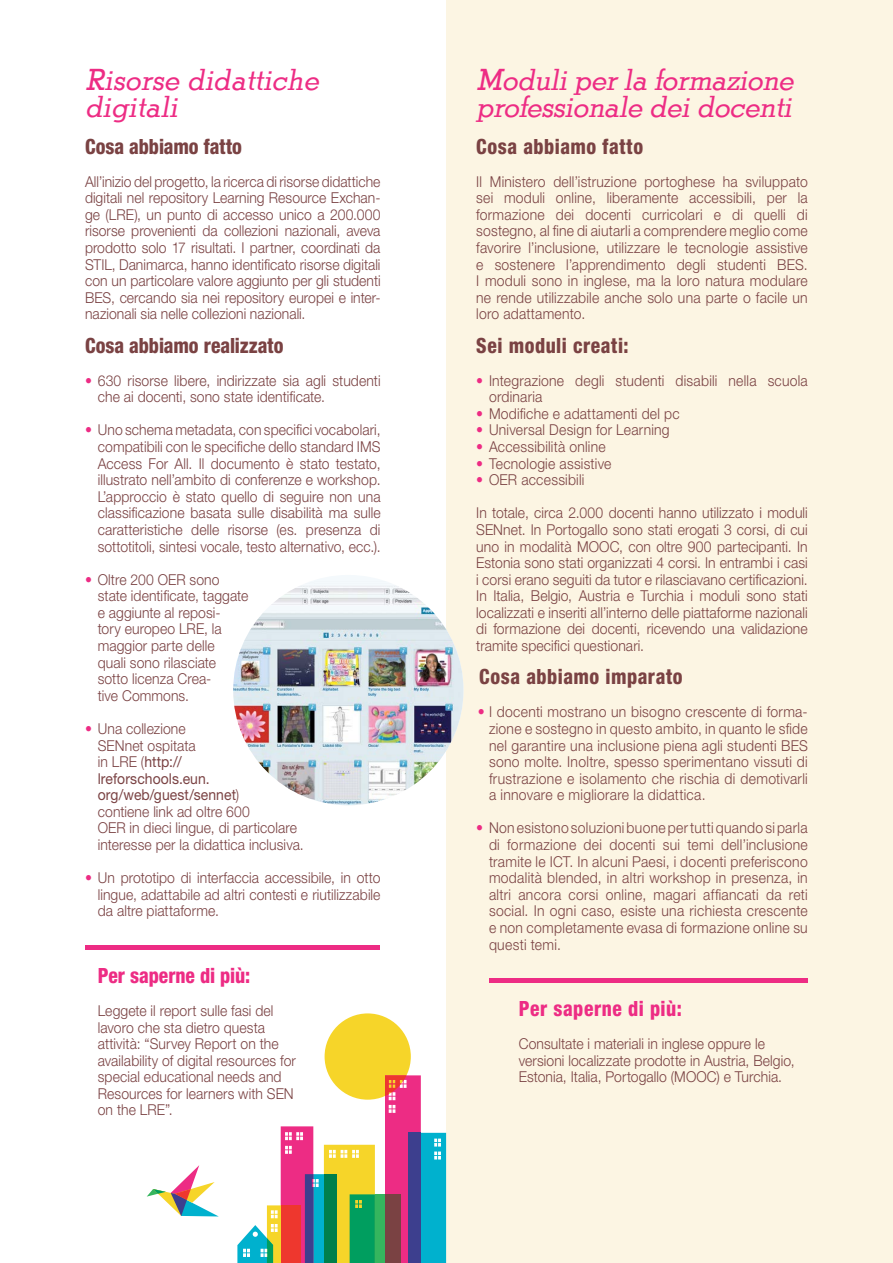
<style>
.page{position:relative;width:893px;height:1263px;background:#fff}
.page>*{position:absolute;margin:0;border:0;box-sizing:border-box;transform-origin:0 0}
.titul_mensi{font:italic 31.5px/27px "Stymie TCE";color:#ed2c84}
.podtitulky_hnede{font:800 condensed 21px "Helvetica Neue LT Pro";letter-spacing:.02em;color:#7a4243;scale:.93 1}
.podtitulky_hnede-2{font:800 condensed 21px "Helvetica Neue LT Pro";letter-spacing:.01em;color:#ed2c84;scale:.93 1}
.podtitulky_hnede-3{font:800 condensed 21px "Helvetica Neue LT Pro";letter-spacing:-.005em;color:#7a4243;scale:.93 1}
.podtitulky_hnede-4{font:800 condensed 21px "Helvetica Neue LT Pro";color:#7a4243;scale:.93 1}
.normal_text_odstavec{font:300 15px/16.6px "Helvetica Neue LT Pro";letter-spacing:.01em;color:#7a4243;scale:.93 1}
.normal_text{font:300 15px/16.6px "Helvetica Neue LT Pro";letter-spacing:.005em;color:#7a4243;text-align:justify;scale:.93 1}
.s1{color:#ed2c84}
.s2{font-weight:400}
</style>
<div class="page">
<div style="left:446px;top:0;width:447px;height:1263px;background:#fcf5e3"></div>
<hr style="left:85px;top:945px;width:294px;height:4px;background:#ed2c84">
<div style="left:489px;top:978px;width:319px;height:5px;background:#ed2c84"></div>
<div style="left:325px;top:1013px;width:86px;height:87px;background:#f6d529;border-radius:50%"></div>
<div style="left:350px;top:1194px;width:51px;height:69px;background:#35b55e"></div>
<svg style="left:237px;top:1126px;width:138px;height:137px"></svg>
<svg style="left:385px;top:1075px;width:61px;height:188px"></svg>
<img style="left:233px;top:575px;width:230px;height:230px;border-radius:115px">
<svg style="left:147px;top:1165px;width:71px;height:51px"></svg>
<p class="titul_mensi" style="left:85px;top:66px;width:242px">Risorse didattiche digitali</p>
<p class="podtitulky_hnede-4" style="left:85px;top:133px;width:170px">Cosa abbiamo fatto</p>
<p class="normal_text" style="left:85px;top:173px;width:319px">All’inizio del progetto, la ricerca di risorse didattiche digitali nel repository Learning Resource Exchan&shy;ge (LRE), un punto di accesso unico a 200.000 risorse provenienti da collezioni nazionali, aveva prodotto solo 17 risultati. I partner, coordinati da STIL, Danimarca, hanno identificato risorse digitali con un particolare valore aggiunto per gli studenti BES, cercando sia nei repository europei e inter&shy;nazionali sia nelle collezioni nazionali.</p>
<p class="podtitulky_hnede-3" style="left:85px;top:332px;width:215px">Cosa abbiamo realizzato</p>
<p class="normal_text_odstavec" style="left:98px;top:372px;width:306px;text-indent:-13px"><span class="s1">•</span> 630 risorse libere, indirizzate sia agli studenti che ai docenti, sono state identificate.</p>
<p class="normal_text_odstavec" style="left:98px;top:421px;width:306px;text-align:justify;text-indent:-13px"><span class="s1">•</span> Uno schema metadata, con specifici vocabolari, compatibili con le specifiche dello standard IMS Access For All. Il documento è stato testato, illustrato nell’ambito di conferenze e workshop.<br>L’approccio è stato quello di seguire non una classificazione basata sulle disabilità ma sulle caratteristiche delle risorse (es. presenza di sottotitoli, sintesi vocale, testo alternativo, ecc.).</p>
<p class="normal_text_odstavec" style="left:98px;top:571px;width:163px;text-indent:-13px"><span class="s1">•</span> Oltre 200 OER sono state identificate, taggate e aggiunte al reposi-<br>tory europeo LRE, la maggior parte delle<br>quali sono rilasciate sotto licenza Crea-<br>tive Commons.</p>
<p class="normal_text_odstavec" style="left:98px;top:720px;width:223px;text-indent:-13px"><span class="s1">•</span> Una collezione<br>SENnet ospitata<br>in LRE (<span class="s2">http://<br>lreforschools.eun. org/web/guest/sennet</span>)<br>contiene link ad oltre 600<br>OER in dieci lingue, di particolare interesse per la didattica inclusiva.</p>
<p class="normal_text_odstavec" style="left:98px;top:869px;width:306px;text-align:justify;text-indent:-13px"><span class="s1">•</span> Un prototipo di interfaccia accessibile, in otto lingue, adattabile ad altri contesti e riutilizzabile da altre piattaforme.</p>
<p class="podtitulky_hnede-2" style="left:98px;top:962px;width:166px">Per saperne di più:</p>
<p class="normal_text" style="left:98px;top:1002px;width:215px;text-align:left">Leggete il report sulle fasi del lavoro che sta dietro questa attività: “Survey Report on the availability of digital resources for special educational needs and<br>Resources for learners with SEN on the LRE”.</p>
<p class="titul_mensi" style="left:476px;top:66px;width:325px">Moduliperla formazione professionale deidocenti</p>
<p class="podtitulky_hnede" style="left:476px;top:133px;width:181px">Cosa abbiamo fatto</p>
<p class="normal_text" style="left:476px;top:173px;width:358px">Il Ministero dell’istruzione portoghese ha sviluppato sei moduli online, liberamente accessibili, per la formazione dei docenti curricolari e di quelli di sostegno, al fine di aiutarli a comprendere meglio come favorire l’inclusione, utilizzare le tecnologie assistive e sostenere l’apprendimento degli studenti BES.<br>I moduli sono in inglese, ma la loro natura modulare ne rende utilizzabile anche solo una parte o facile un loro adattamento.</p>
<p class="podtitulky_hnede" style="left:476px;top:332px;width:165px">Sei moduli creati:</p>
<p class="normal_text_odstavec" style="left:489px;top:372px;width:344px;text-indent:-13px"><span class="s1">•</span> Integrazione degli studenti disabili nella scuola ordinaria</p>
<p class="normal_text_odstavec" style="left:476px;top:405px;width:220px"><span class="s1">•</span> Modifiche e adattamenti del pc</p>
<p class="normal_text_odstavec" style="left:476px;top:421px;width:209px"><span class="s1">•</span> Universal Design for Learning</p>
<p class="normal_text_odstavec" style="left:476px;top:438px;width:141px"><span class="s1">•</span> Accessibilità online</p>
<p class="normal_text_odstavec" style="left:476px;top:455px;width:147px"><span class="s1">•</span> Tecnologie assistive</p>
<p class="normal_text_odstavec" style="left:476px;top:471px;width:118px"><span class="s1">•</span> OER accessibili</p>
<p class="normal_text" style="left:476px;top:504px;width:358px">In totale, circa 2.000 docenti hanno utilizzato i moduli SENnet. In Portogallo sono stati erogati 3 corsi, di cui uno in modalità MOOC, con oltre 900 partecipanti. In Estonia sono stati organizzati 4 corsi. In entrambi i casi i corsi erano seguiti da tutor e rilasciavano certificazioni.<br>In Italia, Belgio, Austria e Turchia i moduli sono stati localizzati e inseriti all’interno delle piattaforme nazionali di formazione dei docenti, ricevendo una validazione tramite specifici questionari.</p>
<p class="podtitulky_hnede" style="left:479px;top:664px;width:220px">Cosa abbiamo imparato</p>
<p class="normal_text_odstavec" style="left:489px;top:703px;width:344px;text-align:justify;text-indent:-11px"><span class="s1">•</span> I docenti mostrano un bisogno crescente di forma&shy;zione e sostegno in questo ambito, in quanto le sfide nel garantire una inclusione piena agli studenti BES sono molte. Inoltre, spesso sperimentano vissuti di frustrazione e isolamento che rischia di demotivarli a innovare e migliorare la didattica.</p>
<p class="normal_text_odstavec" style="left:489px;top:819px;width:344px;text-align:justify;text-indent:-13px"><span class="s1">•</span> Non esistono soluzioni buone per tutti quando si parla di formazione dei docenti sui temi dell’inclusione tramite le ICT. In alcuni Paesi, i docenti preferiscono modalità blended, in altri workshop in presenza, in altri ancora corsi online, magari affiancati da reti social. In ogni caso, esiste una richiesta crescente e non completamente evasa di formazione online su questi temi.</p>
<p class="podtitulky_hnede-2" style="left:519px;top:995px;width:177px">Per saperne di più:</p>
<p class="normal_text" style="left:519px;top:1035px;width:298px;text-align:left">Consultate i materiali in inglese oppure le versioni localizzate prodotte in Austria, Belgio,<br>Estonia, Italia, Portogallo (MOOC) e Turchia.</p>
</div>
